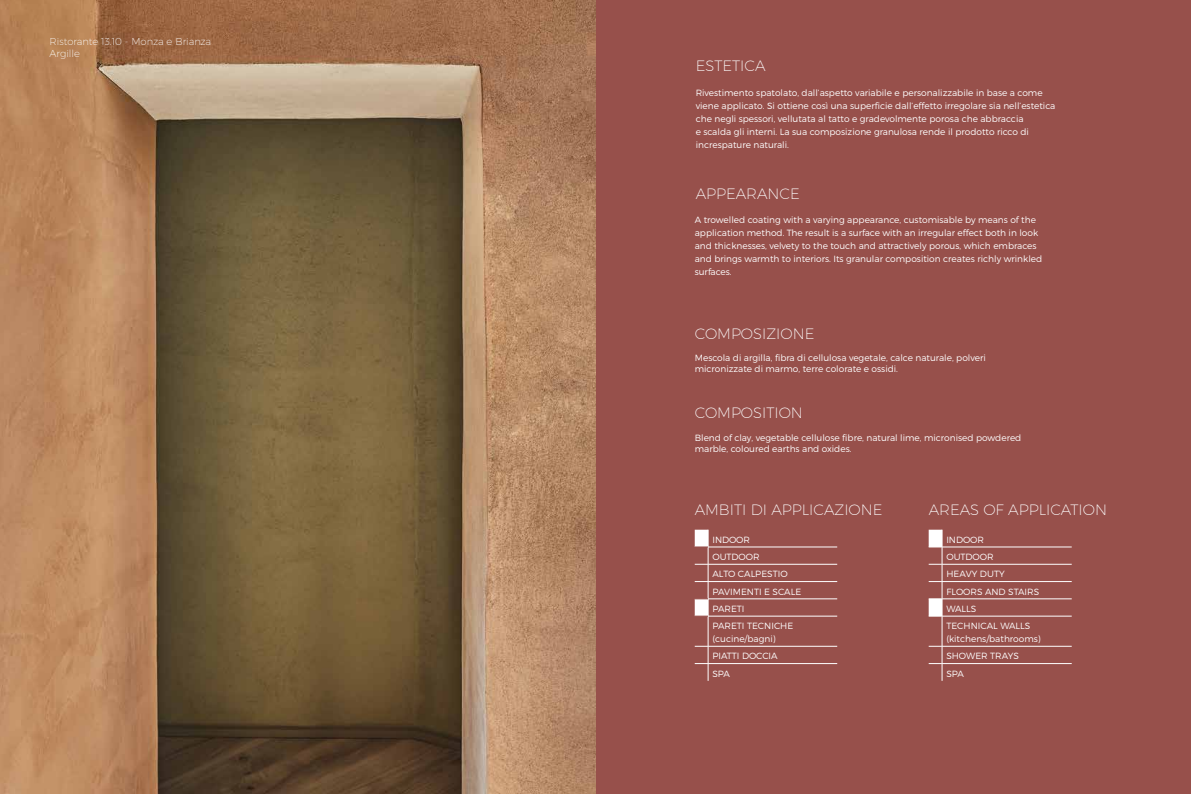
<style>
.page{position:relative;width:1191px;height:794px;background:#fff}
.page>*{position:absolute;margin:0;border:0;box-sizing:border-box;transform-origin:0 0}
.t1{font:200 15px "Montserrat";color:#fff}
.t2{font:200 10px/12px "Montserrat";color:#fff}
.t3{font:300 9px/17.3px "Montserrat";color:#fff}
</style>
<div class="page">
<div style="left:595px;top:0;width:596px;height:794px;background:#97504b"></div>
<img style="left:0;top:0;width:595px;height:794px">
<hr style="left:708px;top:547px;width:129px;height:1px;background:#fff">
<hr style="left:708px;top:564px;width:129px;height:1px;background:#fff">
<hr style="left:708px;top:581px;width:129px;height:1px;background:#fff">
<hr style="left:708px;top:598px;width:129px;height:1px;background:#fff">
<hr style="left:708px;top:616px;width:129px;height:1px;background:#fff">
<hr style="left:708px;top:616px;width:1px;height:30px;background:#fff">
<hr style="left:708px;top:646px;width:129px;height:1px;background:#fff">
<hr style="left:708px;top:663px;width:129px;height:1px;background:#fff">
<svg style="left:694px;top:529px;width:15px;height:88px"></svg>
<svg style="left:694px;top:646px;width:15px;height:35px"></svg>
<hr style="left:942px;top:547px;width:129px;height:1px;background:#fff">
<hr style="left:942px;top:564px;width:129px;height:1px;background:#fff">
<hr style="left:942px;top:581px;width:129px;height:1px;background:#fff">
<hr style="left:942px;top:598px;width:129px;height:1px;background:#fff">
<hr style="left:942px;top:616px;width:129px;height:1px;background:#fff">
<hr style="left:942px;top:616px;width:1px;height:30px;background:#fff">
<hr style="left:942px;top:646px;width:129px;height:1px;background:#fff">
<hr style="left:942px;top:663px;width:129px;height:1px;background:#fff">
<svg style="left:928px;top:529px;width:15px;height:88px"></svg>
<svg style="left:928px;top:646px;width:15px;height:35px"></svg>
<p class="t2" style="left:50px;top:35px;width:163px">Ristorante 13.10 - Monza e Brianza<br>Argille</p>
<h1 class="t1" style="left:695px;top:57px;width:71px">ESTETICA</h1>
<p class="t3" style="left:695px;top:86px;width:361px;line-height:13px">Rivestimento spatolato, dall’aspetto variabile e personalizzabile in base a come viene applicato. Si ottiene così una superficie dall’effetto irregolare sia nell’estetica che negli spessori, vellutata al tatto e gradevolmente porosa che abbraccia<br>e scalda gli interni. La sua composizione granulosa rende il prodotto ricco di increspature naturali.</p>
<h1 class="t1" style="left:695px;top:184px;width:106px">APPEARANCE</h1>
<p class="t3" style="left:694px;top:213px;width:349px;line-height:13px">A trowelled coating with a varying appearance, customisable by means of the application method. The result is a surface with an irregular effect both in look and thicknesses, velvety to the touch and attractively porous, which embraces and brings warmth to interiors. Its granular composition creates richly wrinkled surfaces.</p>
<h1 class="t1" style="left:694px;top:324px;width:121px">COMPOSIZIONE</h1>
<p class="t3" style="left:694px;top:352px;width:292px;line-height:11px">Mescola di argilla, fibra di cellulosa vegetale, calce naturale, polveri micronizzate di marmo, terre colorate e ossidi.</p>
<h1 class="t1" style="left:694px;top:403px;width:110px">COMPOSITION</h1>
<p class="t3" style="left:694px;top:432px;width:328px;line-height:11px">Blend of clay, vegetable cellulose fibre, natural lime, micronised powdered marble, coloured earths and oxides.</p>
<h1 class="t1" style="left:694px;top:500px;width:189px">AMBITI DI APPLICAZIONE</h1>
<h1 class="t1" style="left:928px;top:500px;width:180px">AREAS OF APPLICATION</h1>
<p class="t3" style="left:712px;top:530px;width:90px">INDOOR<br>OUTDOOR<br>ALTO CALPESTIO<br>PAVIMENTI E SCALE<br>PARETI<br>PARETI TECNICHE</p>
<p class="t3" style="left:712px;top:630px;width:67px">(cucine/bagni)<br>PIATTI DOCCIA<br>SPA</p>
<p class="t3" style="left:946px;top:530px;width:94px">INDOOR<br>OUTDOOR<br>HEAVY DUTY<br>FLOORS AND STAIRS<br>WALLS<br>TECHNICAL WALLS</p>
<p class="t3" style="left:946px;top:630px;width:96px">(kitchens/bathrooms)<br>SHOWER TRAYS<br>SPA</p>
</div>
